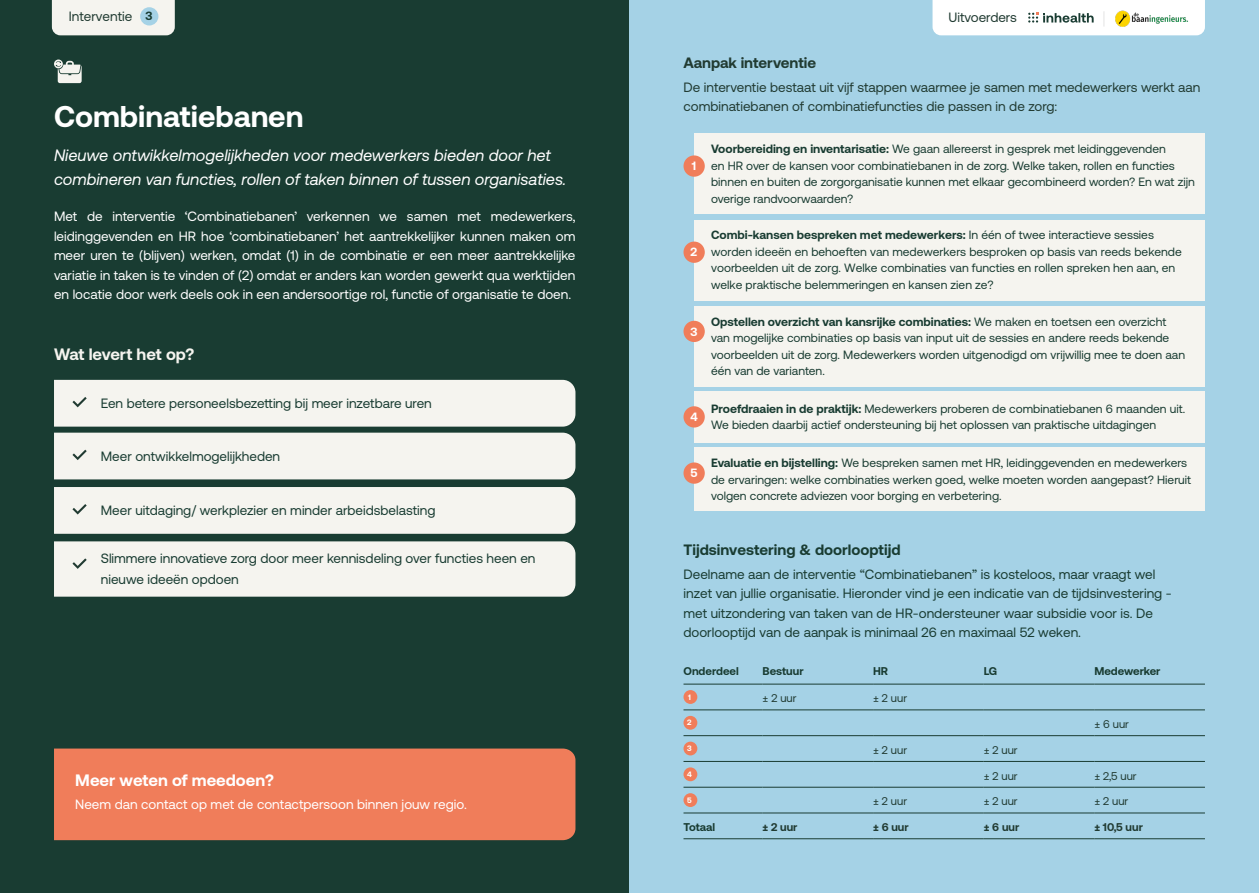
<style>
.page{position:relative;width:1259px;height:893px;background:#fff}
.page>*{position:absolute;margin:0;border:0;box-sizing:border-box;transform-origin:0 0}
.t1{font:700 30px "Aeonik";color:#fff}
.t2{font:italic 16.5px/24px "Aeonik";color:#fff}
.t3{font:700 16.5px "Aeonik";color:#fff}
.t4{font:700 16.5px "Aeonik";color:#f5f4ef}
.t5{font:700 15px "Aeonik";color:#193c32}
.t6{font:700 15px "Aeonik";color:#213b32}
.t7{font:13.5px/19.5px "Aeonik";color:#193c32}
.t8{font:13.5px/19.5px "Aeonik";color:#fff;text-align:justify}
.t9{font:13.5px/19.5px "Aeonik";color:#213b32}
.t10{font:12px/16.5px "Aeonik";color:#193c32}
.t11{font:700 12px "Aeonik";color:#fff}
.t12{font:11.25px "Aeonik";color:#213b32}
.t13{font:700 11.25px "Aeonik";color:#193c32}
.t14{font:700 11.25px "Aeonik";color:#213b32}
.t15{font:700 7.8px "Aeonik";color:#fff}
.s1{font-weight:700;font-size:12px;color:#193c32}
.s2{font-weight:700}
</style>
<div class="page">
<div style="left:0;top:0;width:632px;height:893px;background:#193c32"></div>
<div style="left:629px;top:0;width:630px;height:893px;background:#a5d2e6"></div>
<svg style="left:54px;top:60px;width:28px;height:23px"></svg>
<div style="left:52px;top:0;width:123px;height:35px;background:#f5f4ef"></div>
<div style="left:140px;top:7px;width:18px;height:19px;background:#a5d2e6;border-radius:50%"></div>
<div style="left:54px;top:380px;width:521px;height:47px;background:#f5f4ef"></div>
<div style="left:54px;top:433px;width:521px;height:46px;background:#f5f4ef"></div>
<div style="left:54px;top:541px;width:521px;height:56px;background:#f5f4ef"></div>
<div style="left:54px;top:487px;width:521px;height:47px;background:#f5f4ef"></div>
<div style="left:694px;top:134px;width:511px;height:80px;background:#f5f4ef"></div>
<div style="left:694px;top:220px;width:511px;height:80px;background:#f5f4ef"></div>
<div style="left:694px;top:306px;width:511px;height:205px;background:#f5f4ef"></div>
<div style="left:683px;top:155px;width:22px;height:22px;background:#f07d5a;border-radius:50%"></div>
<div style="left:683px;top:242px;width:22px;height:21px;background:#f07d5a;border-radius:50%"></div>
<div style="left:683px;top:321px;width:22px;height:21px;background:#f07d5a;border-radius:50%"></div>
<div style="left:683px;top:406px;width:22px;height:22px;background:#f07d5a;border-radius:50%"></div>
<div style="left:683px;top:462px;width:22px;height:22px;background:#f07d5a;border-radius:50%"></div>
<hr style="left:683px;top:684px;width:79px;height:1px;background:#193c32">
<hr style="left:762px;top:684px;width:111px;height:1px;background:#193c32">
<hr style="left:873px;top:684px;width:110px;height:1px;background:#193c32">
<hr style="left:983px;top:684px;width:111px;height:1px;background:#193c32">
<hr style="left:1094px;top:684px;width:111px;height:1px;background:#193c32">
<hr style="left:683px;top:710px;width:79px;height:1px;background:#193c32">
<hr style="left:762px;top:710px;width:111px;height:1px;background:#193c32">
<hr style="left:873px;top:710px;width:110px;height:1px;background:#193c32">
<hr style="left:983px;top:710px;width:111px;height:1px;background:#193c32">
<hr style="left:1094px;top:710px;width:111px;height:1px;background:#193c32">
<hr style="left:683px;top:735px;width:79px;height:1px;background:#193c32">
<hr style="left:762px;top:735px;width:111px;height:1px;background:#193c32">
<hr style="left:873px;top:735px;width:110px;height:1px;background:#193c32">
<hr style="left:983px;top:735px;width:111px;height:1px;background:#193c32">
<hr style="left:1094px;top:735px;width:111px;height:1px;background:#193c32">
<hr style="left:683px;top:761px;width:79px;height:1px;background:#193c32">
<hr style="left:762px;top:761px;width:111px;height:1px;background:#193c32">
<hr style="left:873px;top:761px;width:110px;height:1px;background:#193c32">
<hr style="left:983px;top:761px;width:111px;height:1px;background:#193c32">
<hr style="left:1094px;top:761px;width:111px;height:1px;background:#193c32">
<hr style="left:683px;top:787px;width:79px;height:1px;background:#193c32">
<hr style="left:762px;top:787px;width:111px;height:1px;background:#193c32">
<hr style="left:873px;top:787px;width:110px;height:1px;background:#193c32">
<hr style="left:983px;top:787px;width:111px;height:1px;background:#193c32">
<hr style="left:1094px;top:787px;width:111px;height:1px;background:#193c32">
<hr style="left:683px;top:813px;width:79px;height:1px;background:#193c32">
<hr style="left:762px;top:813px;width:111px;height:1px;background:#193c32">
<hr style="left:873px;top:813px;width:110px;height:1px;background:#193c32">
<hr style="left:983px;top:813px;width:111px;height:1px;background:#193c32">
<hr style="left:1094px;top:813px;width:111px;height:1px;background:#193c32">
<hr style="left:683px;top:838px;width:79px;height:1px;background:#193c32">
<hr style="left:762px;top:838px;width:111px;height:1px;background:#193c32">
<hr style="left:873px;top:838px;width:110px;height:1px;background:#193c32">
<hr style="left:983px;top:838px;width:111px;height:1px;background:#193c32">
<hr style="left:1094px;top:838px;width:111px;height:1px;background:#193c32">
<div style="left:683px;top:690px;width:14px;height:14px;background:#f07d5a;border-radius:50%"></div>
<div style="left:683px;top:716px;width:14px;height:14px;background:#f07d5a;border-radius:50%"></div>
<div style="left:683px;top:742px;width:14px;height:13px;background:#f07d5a;border-radius:50%"></div>
<div style="left:683px;top:767px;width:14px;height:14px;background:#f07d5a;border-radius:50%"></div>
<div style="left:683px;top:793px;width:14px;height:14px;background:#f07d5a;border-radius:50%"></div>
<svg style="left:932px;top:0;width:273px;height:35px;background:#f4f5f0"></svg>
<div style="left:54px;top:748px;width:521px;height:92px;background:#f07d5a"></div>
<p class="t9" style="left:69px;top:7px;width:85px">Interventie <span class="s1">3</span></p>
<h1 class="t1" style="left:54px;top:100px;width:251px">Combinatiebanen</h1>
<h2 class="t2" style="left:54px;top:144px;width:514px">Nieuwe ontwikkelmogelijkheden voor medewerkers bieden door het combineren van functies, rollen of taken binnen of tussen organisaties.</h2>
<p class="t8" style="left:54px;top:207px;width:523px">Met de interventie ‘Combinatiebanen’ verkennen we samen met medewerkers, leidinggevenden en HR hoe ‘combinatiebanen’ het aantrekkelijker kunnen maken om meer uren te (blijven) werken, omdat (1) in de combinatie er een meer aantrekkelijke variatie in taken is te vinden of (2) omdat er anders kan worden gewerkt qua werktijden en locatie door werk deels ook in een andersoortige rol, functie of organisatie te doen.</p>
<h2 class="t4" style="left:54px;top:345px;width:142px">Wat levert het op?</h2>
<p class="t7" style="left:101px;top:394px;width:332px">Een betere personeelsbezetting bij meer inzetbare uren</p>
<p class="t7" style="left:101px;top:446px;width:181px">Meer ontwikkelmogelijkheden</p>
<p class="t7" style="left:101px;top:501px;width:336px">Meer uitdaging/ werkplezier en minder arbeidsbelasting</p>
<p class="t7" style="left:101px;top:548px;width:436px;line-height:21px">Slimmere innovatieve zorg door meer kennisdeling over functies heen en nieuwe ideeën opdoen</p>
<h2 class="t3" style="left:75px;top:771px;width:200px">Meer weten of meedoen?</h2>
<p class="t8" style="left:75px;top:795px;width:393px">Neem dan contact op met de contactpersoon binnen jouw regio.</p>
<p class="t9" style="left:948px;top:8px;width:70px">Uitvoerders</p>
<p class="t6" style="left:683px;top:54px;width:134px">Aanpak interventie</p>
<p class="t9" style="left:683px;top:77px;width:518px">De interventie bestaat uit vijf stappen waarmee je samen met medewerkers werkt aan combinatiebanen of combinatiefuncties die passen in de zorg:</p>
<p class="t11" style="left:692px;top:159px;width:6px">1</p>
<p class="t11" style="left:690px;top:245px;width:8px">2</p>
<p class="t11" style="left:690px;top:325px;width:9px">3</p>
<p class="t11" style="left:690px;top:410px;width:9px">4</p>
<p class="t11" style="left:690px;top:466px;width:9px">5</p>
<p class="t10" style="left:711px;top:141px;width:485px"><span class="s2">Voorbereiding en inventarisatie:</span> We gaan allereerst in gesprek met leidinggevenden<br>en HR over de kansen voor combinatiebanen in de zorg. Welke taken, rollen en functies binnen en buiten de zorgorganisatie kunnen met elkaar gecombineerd worden? En wat zijn overige randvoorwaarden?</p>
<p class="t10" style="left:711px;top:227px;width:472px"><span class="s2">Combi-kansen bespreken met medewerkers:</span> In één of twee interactieve sessies worden ideeën en behoeften van medewerkers besproken op basis van reeds bekende voorbeelden uit de zorg. Welke combinaties van functies en rollen spreken hen aan, en welke praktische belemmeringen en kansen zien ze?</p>
<p class="t10" style="left:711px;top:313px;width:475px"><span class="s2">Opstellen overzicht van kansrijke combinaties:</span> We maken en toetsen een overzicht van mogelijke combinaties op basis van input uit de sessies en andere reeds bekende voorbeelden uit de zorg. Medewerkers worden uitgenodigd om vrijwillig mee te doen aan één van de varianten.</p>
<p class="t10" style="left:711px;top:400px;width:475px"><span class="s2">Proefdraaien in de praktijk:</span> Medewerkers proberen de combinatiebanen 6 maanden uit.<br>We bieden daarbij actief ondersteuning bij het oplossen van praktische uitdagingen</p>
<p class="t10" style="left:711px;top:455px;width:481px"><span class="s2">Evaluatie en bijstelling:</span> We bespreken samen met HR, leidinggevenden en medewerkers de ervaringen: welke combinaties werken goed, welke moeten worden aangepast? Hieruit volgen concrete adviezen voor borging en verbetering.</p>
<p class="t5" style="left:683px;top:541px;width:218px">Tijdsinvestering &amp; doorlooptijd</p>
<p class="t7" style="left:683px;top:564px;width:490px">Deelname aan de interventie “Combinatiebanen” is kosteloos, maar vraagt wel inzet van jullie organisatie. Hieronder vind je een indicatie van de tijdsinvestering - met uitzondering van taken van de HR-ondersteuner waar subsidie voor is. De doorlooptijd van de aanpak is minimaal 26 en maximaal 52 weken.</p>
<p class="t13" style="left:683px;top:665px;width:57px">Onderdeel</p>
<p class="t13" style="left:762px;top:665px;width:43px">Bestuur</p>
<p class="t13" style="left:873px;top:665px;width:17px">HR</p>
<p class="t13" style="left:983px;top:665px;width:15px">LG</p>
<p class="t13" style="left:1094px;top:665px;width:68px">Medewerker</p>
<p class="t15" style="left:688px;top:692px;width:4px">1</p>
<p class="t12" style="left:762px;top:692px;width:35px">± 2 uur</p>
<p class="t12" style="left:873px;top:692px;width:35px">± 2 uur</p>
<p class="t15" style="left:687px;top:718px;width:6px">2</p>
<p class="t12" style="left:1094px;top:718px;width:36px">± 6 uur</p>
<p class="t15" style="left:687px;top:744px;width:6px">3</p>
<p class="t12" style="left:873px;top:744px;width:35px">± 2 uur</p>
<p class="t12" style="left:983px;top:744px;width:35px">± 2 uur</p>
<p class="t15" style="left:687px;top:770px;width:6px">4</p>
<p class="t12" style="left:983px;top:769px;width:35px">± 2 uur</p>
<p class="t12" style="left:1094px;top:769px;width:44px">± 2,5 uur</p>
<p class="t15" style="left:687px;top:796px;width:6px">5</p>
<p class="t12" style="left:873px;top:795px;width:35px">± 2 uur</p>
<p class="t12" style="left:983px;top:795px;width:35px">± 2 uur</p>
<p class="t12" style="left:1094px;top:795px;width:35px">± 2 uur</p>
<p class="t13" style="left:683px;top:821px;width:33px">Totaal</p>
<p class="t14" style="left:762px;top:821px;width:37px">± 2 uur</p>
<p class="t14" style="left:873px;top:821px;width:37px">± 6 uur</p>
<p class="t14" style="left:983px;top:821px;width:37px">± 6 uur</p>
<p class="t14" style="left:1094px;top:821px;width:50px">± 10,5 uur</p>
</div>
